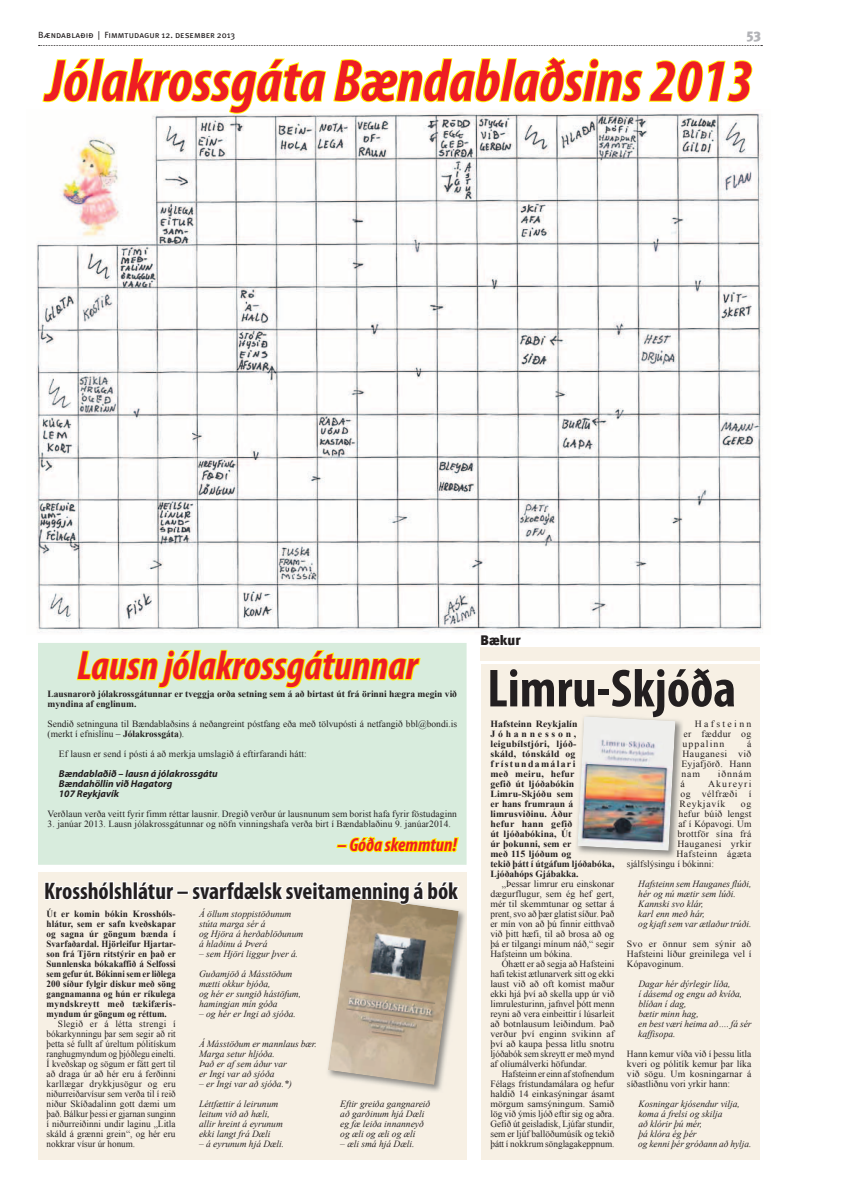
<style>
.page{position:relative;width:842px;height:1191px;background:#fff}
.page>*{position:absolute;margin:0;border:0;box-sizing:border-box;transform-origin:0 0}
.t1{font:italic 700 condensed 60px "Myriad Pro";color:#ee1d23}
.t2{font:700 condensed 54px "Myriad Pro";color:#231f20}
.t3{font:italic 700 condensed 41px "Myriad Pro";color:#ee1d23}
.t4{font:700 condensed 24px "Myriad Pro";color:#231f20}
.t5{font:italic 700 condensed 19px "Myriad Pro";color:#ee1d23}
.t6{font:900 14px "Meta";color:#231f20}
.t7{font:900 14px "Meta";color:#b2b3b7}
.t8{font:italic 700 10px/10px "Myriad Pro";color:#231f20}
.t9{font:9.5px/10px "Times New Roman";letter-spacing:.01em;color:#231f20;text-align:justify}
.t10{font:italic 9.5px/10px "Times New Roman";color:#231f20}
.t11{font:700 9.5px/10px "Times New Roman";letter-spacing:.005em;color:#231f20}
.t12{font:9.5px "Times New Roman";letter-spacing:.04em;color:#231f20}
.t13{font:9.5px "Times New Roman";letter-spacing:.05em;color:#231f20}
.t14{font:9.5px "Times New Roman";letter-spacing:.075em;color:#231f20}
.t15{font:9.5px "Times New Roman";letter-spacing:.12em;color:#231f20}
.t16{font:9.5px "Times New Roman";color:#211c1a}
.t17{font:9px "Meta Book Caps";color:#231f20}
.s1{font-weight:700}
.s2{color:#211c1a}
</style>
<div class="page">
<svg style="left:39px;top:45px;width:723px;height:1px"></svg>
<div style="left:481px;top:647px;width:279px;height:13px;background:#f7f0e4"></div>
<div style="left:482px;top:664px;width:278px;height:496px;background:#f7f0e4"></div>
<div style="left:39px;top:643px;width:427px;height:221px;background:#d8ecdd"></div>
<svg style="left:336px;top:836px;width:123px;height:17px"></svg>
<div style="left:38px;top:643px;width:429px;height:222px;border:1px solid #d8ecdd"></div>
<svg style="left:76px;top:649px;width:345px;height:40px"></svg>
<img style="left:36px;top:113px;width:727px;height:520px">
<img style="left:576px;top:715px;width:107px;height:143px">
<svg style="left:576px;top:721px;width:1px;height:46px"></svg>
<svg style="left:677px;top:740px;width:6px;height:118px"></svg>
<img style="left:577px;top:716px;width:98px;height:135px">
<svg style="left:41px;top:56px;width:712px;height:59px"></svg>
<div style="left:38px;top:872px;width:429px;height:288px;background:#f7f0e4"></div>
<img style="left:389px;top:911px;width:76px;height:181px">
<img style="left:328px;top:930px;width:131px;height:155px">
<svg style="left:45px;top:882px;width:18px;height:18px"></svg>
<div style="left:62px;top:886px;width:11px;height:14px;border:2px solid #fff;border-radius:50%"></div>
<div style="left:65px;top:888px;width:5px;height:10px;border:2px solid #fff;border-radius:50%"></div>
<svg style="left:70px;top:881px;width:391px;height:49px"></svg>
<p class="t17" style="left:38px;top:30px;width:198px">Bændablaðið | Fimmtudagur 12. desember 2013</p>
<h3 class="t7" style="left:746px;top:29px;width:16px">53</h3>
<h1 class="t1" style="left:46px;top:58px;width:709px">Jólakrossgáta Bændablaðsins 2013</h1>
<h3 class="t3" style="left:77px;top:650px;width:342px">Lausn jólakrossgátunnar</h3>
<p class="t11" style="left:48px;top:689px;width:411px">Lausnarorð jólakrossgátunnar er tveggja orða setning sem á að birtast út frá örinni hægra megin við myndina af englinum.</p>
<p class="t9" style="left:48px;top:719px;width:411px">Sendið setninguna til Bændablaðsins á neðangreint póstfang eða með tölvupósti á netfangið bbl@bondi.is (merkt í efnislínu – <span class="s1">Jólakrossgáta</span>).</p>
<p class="t9" style="left:59px;top:749px;width:249px">Ef lausn er send í pósti á að merkja umslagið á eftirfarandi hátt:</p>
<p class="t8" style="left:59px;top:769px;width:160px">Bændablaðið – lausn á jólakrossgátu<br>Bændahöllin við Hagatorg<br>107 Reykjavík</p>
<p class="t9" style="left:48px;top:809px;width:411px">Verðlaun verða veitt fyrir fimm réttar lausnir. Dregið verður úr lausnunum sem borist hafa fyrir föstudaginn</p>
<p class="t9" style="left:48px;top:819px;width:405px">3. janúar 2013. Lausn jólakrossgátunnar og nöfn vinningshafa verða birt í Bændablaðinu 9. janúar2014.</p>
<h3 class="t5" style="left:337px;top:837px;width:121px">– Góða skemmtun!</h3>
<h3 class="t4" style="left:44px;top:882px;width:415px">Krosshólshlátur – svarfdælsk sveitamenning á bók</h3>
<p class="t11" style="left:47px;top:909px;width:131px;text-align:justify">Út er komin bókin Krosshóls&shy;hlátur, sem er safn kveðskapar og sagna úr göngum bænda í Svarfaðar dal. Hjörleifur Hjartar&shy;son frá Tjörn ritstýrir en það er Sunn lenska bóka kaffið á Selfossi sem gefur út. Bókinni sem er liðlega 200 síður fylgir diskur með söng gangna manna og hún er ríkulega mynd skreytt með tækifæris&shy;myndum úr göngum og réttum.</p>
<p class="t9" style="left:47px;top:1019px;width:131px;text-indent:11px">Slegið er á létta strengi í bókarkynningu þar sem segir að rit þetta sé fullt af úreltum pólitískum ranghugmyndum og þjóðlegu einelti.<br>Í kveðskap og sögum er fátt gert til að draga úr að hér eru á ferðinni karllægar drykkjusögur og eru niðurreiðarvísur sem verða til í reið niður Skíðadalinn gott dæmi um það. Bálkur þessi er gjarnan sunginn í niðurreiðinni undir laginu „Litla skáld á grænni grein“, og hér eru nokkrar vísur úr honum.</p>
<p class="t10" style="left:199px;top:909px;width:106px">Á öllum stoppistöðunum stúta marga sér á<br>og Hjöra á herðablöðunum á hlaðinu á Þverá</p>
<p class="t10" style="left:199px;top:944px;width:101px;line-height:20px">– sem Hjöri liggur þver á.<br>Guðamjöð á Másstöðum</p>
<p class="t10" style="left:199px;top:979px;width:104px">mætti okkur bjóða,<br>og hér er sungið hástöfum, hamingjan mín góða</p>
<p class="t10" style="left:199px;top:1009px;width:98px">– og hér er Ingi að sjóða.</p>
<p class="t10" style="left:199px;top:1039px;width:119px">Á Másstöðum er mannlaus bær.<br>Marga setur hljóða.<br>Það er af sem áður var<br>er Ingi var að sjóða</p>
<p class="t10" style="left:199px;top:1074px;width:94px;line-height:20px">– er Ingi var að sjóða.*)<br>Léttfættir á leirunum</p>
<p class="t10" style="left:199px;top:1109px;width:85px">leitum við að hæli, allir hreint á eyrunum ekki langt frá Dæli</p>
<p class="t10" style="left:199px;top:1139px;width:87px">– á eyrunum hjá Dæli.</p>
<p class="t10" style="left:340px;top:1099px;width:92px">Eftir greiða gangnareið að garðinum hjá Dæli eg fæ leiða innanneyð og æli og æli og æli</p>
<p class="t10" style="left:340px;top:1139px;width:76px">– æli smá hjá Dæli.</p>
<h3 class="t6" style="left:481px;top:635px;width:42px">Bækur</h3>
<h2 class="t2" style="left:487px;top:668px;width:250px">Limru-Skjóða</h2>
<p class="t11" style="left:490px;top:719px;width:125px">Hafsteinn Reykjalí<span class="s2">n<br></span>Jóhannesson<span class="s2">,<br></span>leigubíl stjóri, ljóð<span class="s2">-<br></span>skáld, tónskáld o<span class="s2">g </span>frístundamálar<span class="s2">i<br></span>með meiru, hefur<br>gefið út ljóðabókin<br>Limru-Skjóðu sem<br>er hans frumraun á limrusviðinu. Áður<br>hefur hann gefið<br>út ljóðabókina, Út<br>úr þokunni, sem er<br>með 115 ljóðum og<br>tekið þátt í útgáfum ljóðabóka,<br>Ljóðahóps Gjábakka.</p>
<p class="t9" style="left:490px;top:879px;width:126px;text-indent:11px">„Þessar limrur eru einskonar dægurflugur, sem ég hef gert, mér til skemmtunar og settar á prent, svo að þær glatist síður. Það er mín von að þú finnir eitthvað við þitt hæfi, til að brosa að og þá er tilgangi mínum náð,“ segir Hafsteinn um bókina.</p>
<p class="t9" style="left:490px;top:959px;width:126px;text-indent:11px">Óhætt er að segja að Hafsteini hafi tekist ætlunarverk sitt og ekki laust við að oft komist maður ekki hjá því að skella upp úr við limrulesturinn, jafnvel þótt menn reyni að vera einbeittir í lúsarleit að botnlausum leiðindum. Það verður því enginn svikinn af því að kaupa þessa litlu snotru ljóðabók sem skreytt er með mynd af olíumálverki höfundar.</p>
<p class="t9" style="left:490px;top:1069px;width:126px;text-indent:11px">Hafsteinn er einn af stofnendum Félags frístundamálara og hefur haldið 14 einkasýningar ásamt mörgum samsýningum. Samið lög við ýmis ljóð eftir sig og aðra.<br>Gefið út geisladisk, Ljúfar stundir, sem er ljúf ballöðumúsík og tekið þátt í nokkrum sönglagakeppnum.</p>
<p class="t9" style="left:682px;top:719px;width:71px;text-indent:12px">Hafsteinn er fæddur og <span class="s2">u</span>ppalinn</p>
<p class="t9" style="left:681px;top:739px;width:72px;text-indent:66px">á <span class="s2">H</span>auganesi við <span class="s2">E</span>yjafjörð. Hann <span class="s2">n</span>am</p>
<p class="t9" style="left:718px;top:769px;width:35px">iðnnám</p>
<p class="t15" style="left:708px;top:779px;width:45px">Akureyri</p>
<p class="t13" style="left:680px;top:789px;width:73px"><span class="s2">o</span>g vélfræði í</p>
<p class="t14" style="left:679px;top:799px;width:47px"><span class="s2">R</span>eykjavík</p>
<p class="t9" style="left:741px;top:799px;width:12px">og</p>
<p class="t9" style="left:678px;top:809px;width:75px"><span class="s2">h</span>efur búið lengst</p>
<p class="t9" style="left:678px;top:819px;width:75px"><span class="s2">af</span> í Kópavogi. Um</p>
<p class="t9" style="left:677px;top:829px;width:75px"><span class="s2">br</span>ottför sína frá</p>
<p class="t12" style="left:677px;top:839px;width:76px"><span class="s2">H</span>auganesi yrkir</p>
<p class="t12" style="left:676px;top:849px;width:76px"><span class="s2">H</span>afsteinn ágæta</p>
<p class="t9" style="left:627px;top:859px;width:89px">sjálfslýsingu í bókinni:</p>
<p class="t10" style="left:638px;top:879px;width:115px">Hafsteinn sem Hauganes flúði, hér og nú mætir sem lúði.<br>Kannski svo klár,<br>karl enn með hár,<br>og kjaft sem var ætlaður trúði.</p>
<p class="t9" style="left:627px;top:939px;width:126px">Svo er önnur sem sýnir að Hafsteini líður greinilega vel í Kópavoginum.</p>
<p class="t10" style="left:638px;top:979px;width:115px">Dagar hér dýrlegir líða,<br>í dásemd og engu að kvíða, blíðan í dag,<br>bætir minn hag,<br>en best væri heima að…. fá sér kaffisopa.</p>
<p class="t9" style="left:627px;top:1049px;width:126px">Hann kemur víða við í þessu litla kveri og pólitík kemur þar líka við sögu. Um kosningarnar á síðastliðnu vori yrkir hann:</p>
<p class="t10" style="left:638px;top:1099px;width:115px">Kosningar kjósendur vilja, koma á frelsi og skilja<br>að klórir þú mér,<br>þá klóra ég þér<br>og kenni þér gróðann að hylja.</p>
<p class="t16" style="left:680px;top:779px;width:6px">á</p>
</div>
